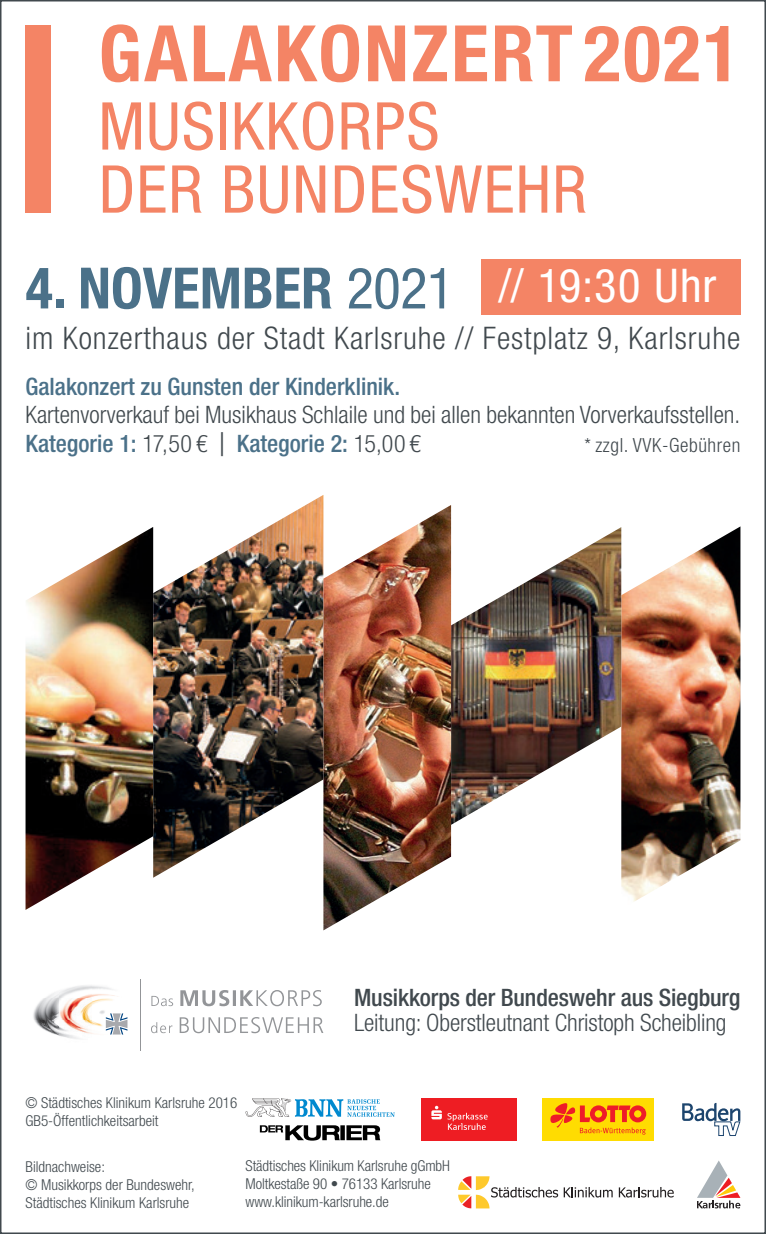
<style>
.page{position:relative;width:766px;height:1234px;background:#fff}
.page>*{position:absolute;margin:0;border:0;box-sizing:border-box;transform-origin:0 0}
.t1{font:700 condensed 78px "Helvetica Neue LT Std";letter-spacing:.03em;color:#f48465}
.t2{font:condensed 66px/63px "Helvetica Neue LT Std";letter-spacing:.02em;color:#f48465}
.t3{font:700 condensed 57px "Helvetica Neue LT Std";color:#4b7189}
.t4{font:condensed 46.5px "Helvetica Neue LT Std";letter-spacing:.025em;color:#fff}
.t5{font:300 condensed 31.2px "Helvetica Neue LT Std";letter-spacing:.03em;color:#41494e}
.t6{font:300 condensed 24px/28.8px "Helvetica Neue LT Std";color:#41494e}
.t7{font:500 condensed 24px "Helvetica Neue LT Std";color:#4b7189}
.t8{font:500 condensed 24px "Helvetica Neue LT Std";letter-spacing:-.005em;color:#41494e}
.t9{font:300 condensed 19.5px "Helvetica Neue LT Std";letter-spacing:.03em;color:#41494e}
.t10{font:300 condensed 15px/18px "Helvetica Neue LT Std";color:#41494e}
.s1{font-weight:400}
.s2{font-weight:500;color:#4b7189}
.s3{font-weight:400;font-stretch:normal}
</style>
<div class="page">
<svg style="left:697px;top:1160px;width:43px;height:48px"></svg>
<div style="left:481px;top:260px;width:259px;height:55px;background:#f48465"></div>
<div style="left:26px;top:26px;width:25px;height:186px;background:#f48465"></div>
<img style="left:33px;top:985px;width:91px;height:54px">
<svg style="left:106px;top:1013px;width:21px;height:21px"></svg>
<svg style="left:151px;top:1017px;width:172px;height:16px"></svg>
<svg style="left:151px;top:990px;width:171px;height:16px"></svg>
<hr style="left:140px;top:978px;width:1px;height:72px;background:#939598">
<img style="left:26px;top:527px;width:127px;height:382px">
<img style="left:153px;top:495px;width:170px;height:382px">
<img style="left:621px;top:526px;width:119px;height:376px">
<img style="left:451px;top:527px;width:170px;height:297px">
<img style="left:323px;top:505px;width:128px;height:425px">
<div style="left:420px;top:1097px;width:96px;height:43px;background:#ee1d23"></div>
<svg style="left:431px;top:1105px;width:56px;height:24px"></svg>
<svg style="left:245px;top:1098px;width:149px;height:18px"></svg>
<svg style="left:260px;top:1125px;width:120px;height:15px"></svg>
<div style="left:542px;top:1097px;width:112px;height:43px;background:#ffdc01"></div>
<svg style="left:550px;top:1103px;width:96px;height:31px"></svg>
<svg style="left:458px;top:1176px;width:154px;height:32px"></svg>
<svg style="left:618px;top:1187px;width:55px;height:10px"></svg>
<svg style="left:682px;top:1103px;width:58px;height:32px"></svg>
<h1 class="t1" style="left:98px;top:6px;width:643px">GALAKONZERT 2021</h1>
<h2 class="t2" style="left:98px;top:94px;width:489px">MUSIKKORPS<br>DER BUNDESWEHR</h2>
<h3 class="t3" style="left:26px;top:253px;width:430px">4. NOVEMBER <span class="s1">2021</span></h3>
<h3 class="t5" style="left:26px;top:320px;width:716px">im Konzerthaus der Stadt Karlsruhe // Festplatz 9, Karlsruhe</h3>
<h3 class="t4" style="left:498px;top:259px;width:219px">// 19:30 Uhr</h3>
<h3 class="t7" style="left:26px;top:371px;width:376px">Galakonzert zu Gunsten der Kinderklinik.</h3>
<h3 class="t6" style="left:26px;top:400px;width:716px">Kartenvorverkauf bei Musikhaus Schlaile und bei allen bekannten Vorverkaufsstellen.<br><span class="s2">Kategorie 1:</span> 17,50 € <span class="s3">|</span> <span class="s2">Kategorie 2:</span> 15,00 €</h3>
<h3 class="t9" style="left:584px;top:434px;width:157px">* zzgl. VVK-Gebühren</h3>
<h3 class="t8" style="left:354px;top:982px;width:388px">Musikkorps der Bundeswehr aus Siegburg</h3>
<h3 class="t6" style="left:354px;top:1008px;width:374px">Leitung: Oberstleutnant Christoph Scheibling</h3>
<p class="t10" style="left:26px;top:1092px;width:213px">© Städtisches Klinikum Karlsruhe 2016<br>GB5-Öffentlichkeitsarbeit</p>
<p class="t10" style="left:26px;top:1157px;width:171px">Bildnachweise:<br>© Musikkorps der Bundeswehr,<br>Städtisches Klinikum Karlsruhe</p>
<p class="t10" style="left:245px;top:1156px;width:206px">Städtisches Klinikum Karlsruhe gGmbH<br>Moltkestaße 90 • 76133 Karlsruhe www.klinikum-karlsruhe.de</p>
</div>
